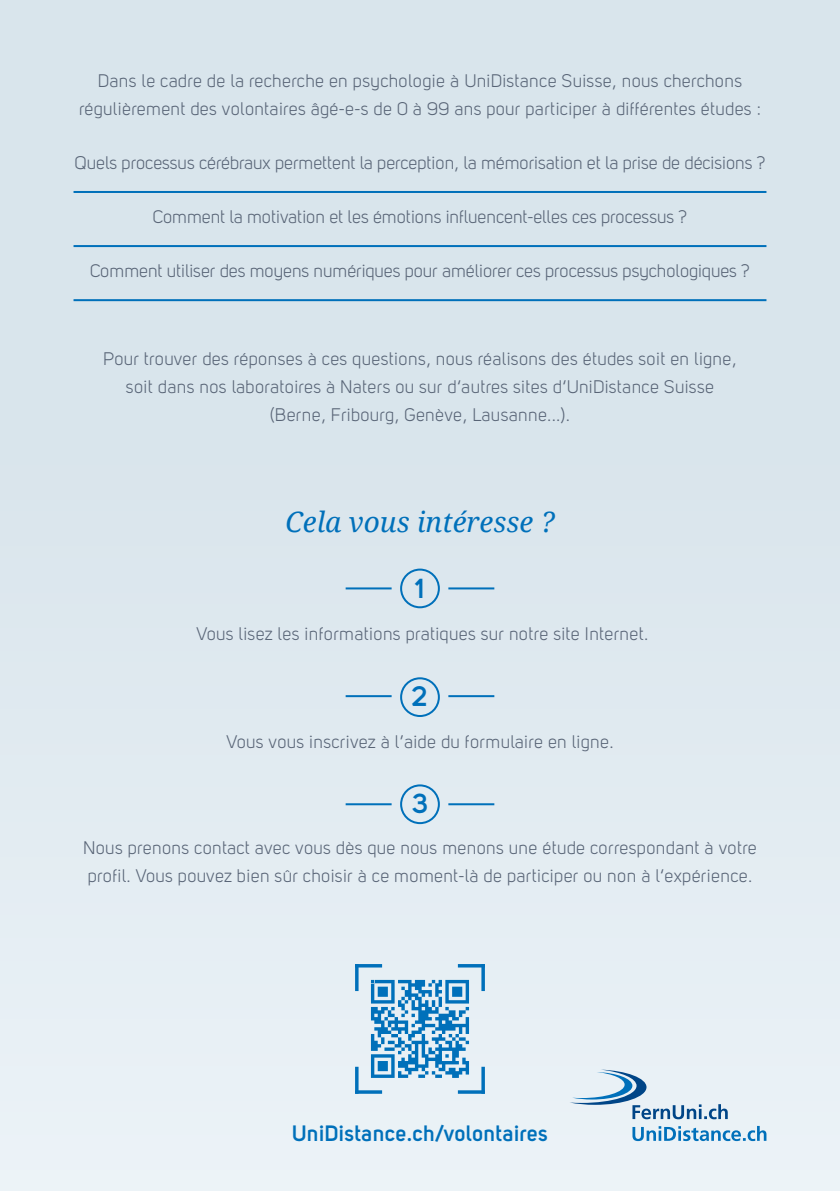
<style>
.page{position:relative;width:840px;height:1191px;background:#fff}
.page>*{position:absolute;margin:0;border:0;box-sizing:border-box;transform-origin:0 0}
.t1{font:italic 28px "Droid Serif";color:#0070ba}
.t2{font:700 28px "Uni Sans Semi";color:#0070ba}
.t3{font:700 22px "Uni Sans Semi";letter-spacing:.02em;color:#0070ba}
.t4{font:18px/28px "Uni Sans Book";letter-spacing:.02em;color:#586476;text-align:center}
.t5{font:18px "Uni Sans Book";color:#586476}
</style>
<div class="page">
<div style="left:0;top:0;width:839px;height:1191px;background:linear-gradient(to right,#dfe9ef,#dee9ef)"></div>
<svg style="left:632px;top:1126px;width:134px;height:15px;background:#92c1df"></svg>
<svg style="left:569px;top:1069px;width:158px;height:50px;background:#c5d8e6"></svg>
<hr style="left:355px;top:1066px;width:3px;height:27px;background:#0070ba">
<hr style="left:355px;top:1090px;width:27px;height:3px;background:#0070ba">
<hr style="left:457px;top:1090px;width:27px;height:3px;background:#0070ba">
<hr style="left:481px;top:1066px;width:3px;height:27px;background:#0070ba">
<hr style="left:481px;top:964px;width:3px;height:27px;background:#0070ba">
<hr style="left:457px;top:964px;width:27px;height:3px;background:#0070ba">
<hr style="left:355px;top:964px;width:27px;height:3px;background:#0070ba">
<hr style="left:355px;top:964px;width:3px;height:27px;background:#0070ba">
<svg style="left:371px;top:980px;width:98px;height:98px;background:#6eacd5"></svg>
<hr style="left:448px;top:587px;width:46px;height:2px;background:#0070ba">
<hr style="left:345px;top:587px;width:46px;height:2px;background:#0070ba">
<div style="left:400px;top:568px;width:39px;height:40px;border:2px solid #0070ba;border-radius:50%"></div>
<hr style="left:448px;top:695px;width:46px;height:2px;background:#0070ba">
<hr style="left:345px;top:695px;width:46px;height:2px;background:#0070ba">
<div style="left:400px;top:677px;width:39px;height:40px;border:2px solid #0070ba;border-radius:50%"></div>
<hr style="left:448px;top:803px;width:46px;height:2px;background:#0070ba">
<hr style="left:345px;top:803px;width:46px;height:2px;background:#0070ba">
<div style="left:400px;top:784px;width:39px;height:40px;border:2px solid #0070ba;border-radius:50%"></div>
<hr style="left:73px;top:299px;width:693px;height:2px;background:#0070ba">
<hr style="left:73px;top:245px;width:693px;height:2px;background:#0070ba">
<hr style="left:73px;top:191px;width:693px;height:2px;background:#0070ba">
<p class="t4" style="left:79px;top:67px;width:683px">Dans le cadre de la recherche en psychologie à UniDistance Suisse, nous cherchons régulièrement des volontaires âgé-e-s de 0 à 99 ans pour participer à différentes études :</p>
<p class="t5" style="left:74px;top:153px;width:692px">Quels processus cérébraux permettent la perception, la mémorisation et la prise de décisions ?</p>
<p class="t5" style="left:153px;top:207px;width:535px">Comment la motivation et les émotions influencent-elles ces processus ?</p>
<p class="t5" style="left:90px;top:261px;width:660px">Comment utiliser des moyens numériques pour améliorer ces processus psychologiques ?</p>
<p class="t4" style="left:103px;top:345px;width:634px">Pour trouver des réponses à ces questions, nous réalisons des études soit en ligne, soit dans nos laboratoires à Naters ou sur d‘autres sites d‘UniDistance Suisse (Berne, Fribourg, Genève, Lausanne...).</p>
<h1 class="t1" style="left:285px;top:506px;width:270px">Cela vous intéresse ?</h1>
<h1 class="t2" style="left:415px;top:571px;width:11px">1</h1>
<p class="t4" style="left:196px;top:620px;width:453px">Vous lisez les informations pratiques sur notre site Internet.</p>
<h1 class="t2" style="left:412px;top:679px;width:17px">2</h1>
<p class="t4" style="left:226px;top:728px;width:388px">Vous vous inscrivez à l’aide du formulaire en ligne.</p>
<h1 class="t2" style="left:412px;top:786px;width:18px">3</h1>
<p class="t4" style="left:83px;top:834px;width:674px;text-align:left">Nous prenons contact avec vous dès que nous menons une étude correspondant à votre profil. Vous pouvez bien sûr choisir à ce moment-là de participer ou non à l‘expérience.</p>
<p class="t3" style="left:292px;top:1120px;width:257px">UniDistance.ch/volontaires</p>
</div>
